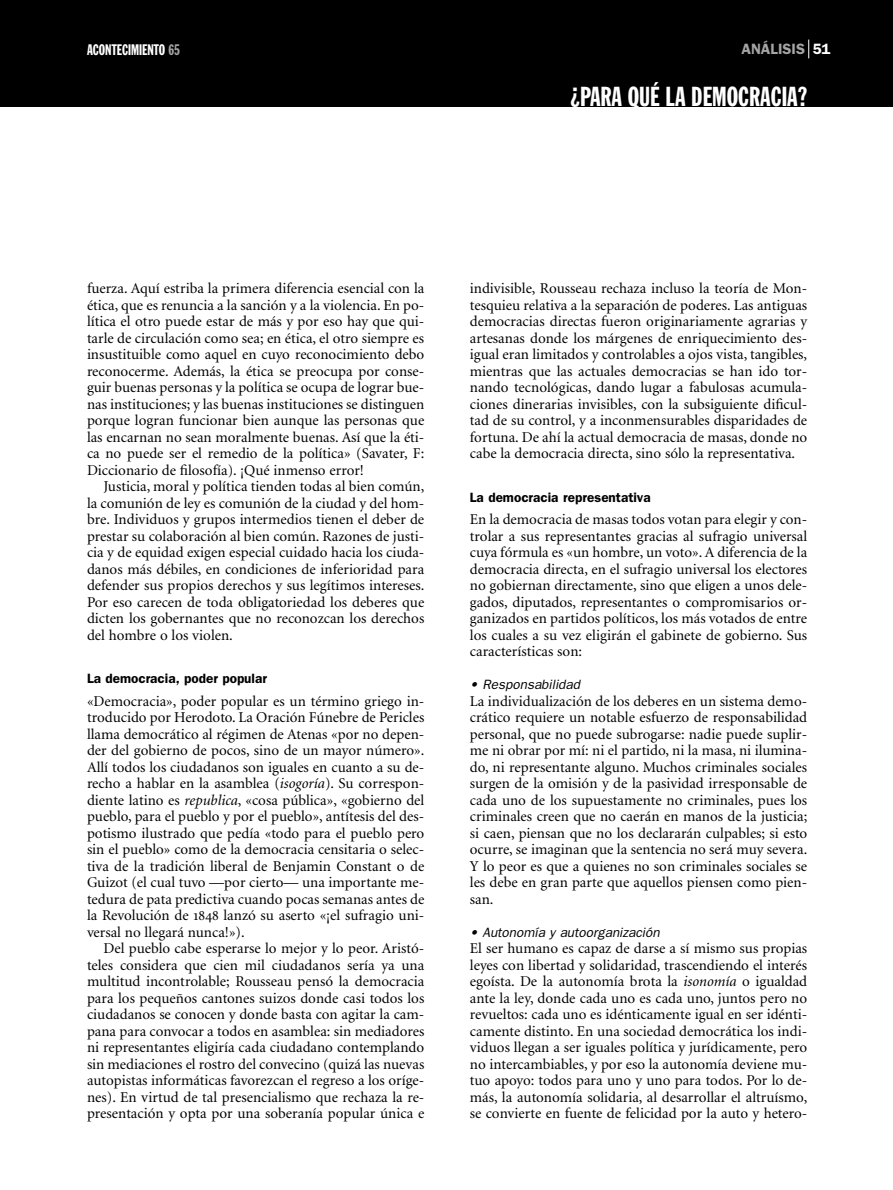
<style>
.page{position:relative;width:893px;height:1190px;background:#fff}
.page>*{position:absolute;margin:0;border:0;box-sizing:border-box;transform-origin:0 0}
.t1{font:27px "Franklin Gothic Extra Cond";color:#fff}
.t2{font:15px/16.5px "Minion";color:#000;text-align:justify}
.t3{font:15px "Franklin Gothic Extra Cond";color:#fff}
.t4{font:600 15px "Franklin Gothic";color:#a7a4a5}
.t5{font:600 13.5px "Franklin Gothic";color:#000}
.t6{font:italic 13.5px "Franklin Gothic";color:#000}
.s1{color:#a7a4a5}
.s2{color:#fff}
.s3{font-style:italic}
</style>
<div class="page">
<div style="left:0;top:0;width:892px;height:106px;background:#000"></div>
<svg style="left:808px;top:40px;width:1px;height:18px"></svg>
<p class="t3" style="left:87px;top:44px;width:94px">ACONTECIMIENTO <span class="s1">65</span></p>
<p class="t4" style="left:741px;top:44px;width:90px">ANÁLISIS <span class="s2">51</span></p>
<h1 class="t1" style="left:570px;top:87px;width:238px">¿PARA QUÉ LA DEMOCRACIA?</h1>
<p class="t2" style="left:87px;top:281px;width:339px">fuerza. Aquí estriba la primera diferencia esencial con la ética, que es renuncia a la sanción y a la violencia. En po&shy;lítica el otro puede estar de más y por eso hay que qui&shy;tarle de circulación como sea; en ética, el otro siempre es insustituible como aquel en cuyo reconocimiento debo reconocerme. Además, la ética se preocupa por conse&shy;guir buenas personas y la política se ocupa de lograr bue&shy;nas instituciones; y las buenas instituciones se distinguen porque logran funcionar bien aunque las personas que las encarnan no sean moralmente buenas. Así que la éti&shy;ca no puede ser el remedio de la política» (Savater, F:<br>Diccionario de filosofía). ¡Qué inmenso error!</p>
<p class="t2" style="left:87px;top:479px;width:339px;text-indent:16px">Justicia, moral y política tienden todas al bien común, la comunión de ley es comunión de la ciudad y del hom&shy;bre. Individuos y grupos intermedios tienen el deber de prestar su colaboración al bien común. Razones de justi&shy;cia y de equidad exigen especial cuidado hacia los ciuda&shy;danos más débiles, en condiciones de inferioridad para defender sus propios derechos y sus legítimos intereses.<br>Por eso carecen de toda obligatoriedad los deberes que dicten los gobernantes que no reconozcan los derechos del hombre o los violen.</p>
<p class="t5" style="left:87px;top:674px;width:181px">La democracia, poder popular</p>
<p class="t2" style="left:87px;top:694px;width:339px">«Democracia», poder popular es un término griego in&shy;troducido por Herodoto. La Oración Fúnebre de Pericles llama democrático al régimen de Atenas «por no depen&shy;der del gobierno de pocos, sino de un mayor número».<br>Allí todos los ciudadanos son iguales en cuanto a su de&shy;recho a hablar en la asamblea (<span class="s3">isogoría</span>). Su correspon&shy;diente latino es <span class="s3">republica</span>, «cosa pública», «gobierno del pueblo, para el pueblo y por el pueblo», antítesis del des&shy;potismo ilustrado que pedía «todo para el pueblo pero sin el pueblo» como de la democracia censitaria o selec&shy;tiva de la tradición liberal de Benjamin Constant o de Guizot (el cual tuvo —por cierto— una importante me&shy;tedura de pata predictiva cuando pocas semanas antes de la Revolución de</p>
<p class="t2" style="left:87px;top:908px;width:339px;text-indent:136px">lanzó su aserto «¡el sufragio uni&shy;versal no llegará nunca!»).</p>
<p class="t2" style="left:87px;top:941px;width:339px;text-indent:16px">Del pueblo cabe esperarse lo mejor y lo peor. Aristó&shy;teles considera que cien mil ciudadanos sería ya una multitud incontrolable; Rousseau pensó la democracia para los pequeños cantones suizos donde casi todos los ciudadanos se conocen y donde basta con agitar la cam&shy;pana para convocar a todos en asamblea: sin mediadores ni representantes eligiría cada ciudadano contemplando sin mediaciones el rostro del convecino (quizá las nuevas autopistas informáticas favorezcan el regreso a los oríge&shy;nes). En virtud de tal presencialismo que rechaza la re&shy;presentación y opta por una soberanía popular única e</p>
<p class="t2" style="left:470px;top:281px;width:339px">indivisible, Rousseau rechaza incluso la teoría de Mon&shy;tesquieu relativa a la separación de poderes. Las antiguas democracias directas fueron originariamente agrarias y artesanas donde los márgenes de enriquecimiento des&shy;igual eran limitados y controlables a ojos vista, tangibles, mientras que las actuales democracias se han ido tor&shy;nando tecnológicas, dando lugar a fabulosas acumula&shy;ciones dinerarias invisibles, con la subsiguiente dificul&shy;tad de su control, y a inconmensurables disparidades de fortuna. De ahí la actual democracia de masas, donde no cabe la democracia directa, sino sólo la representativa.</p>
<p class="t5" style="left:470px;top:492px;width:182px">La democracia representativa</p>
<p class="t2" style="left:470px;top:512px;width:339px">En la democracia de masas todos votan para elegir y con&shy;trolar a sus representantes gracias al sufragio universal cuya fórmula es «un hombre, un voto». A diferencia de la democracia directa, en el sufragio universal los electores no gobiernan directamente, sino que eligen a unos dele&shy;gados, diputados, representantes o compromisarios or&shy;ganizados en partidos políticos, los más votados de entre los cuales a su vez eligirán el gabinete de gobierno. Sus características son:</p>
<p class="t6" style="left:470px;top:680px;width:112px">• Responsabilidad</p>
<p class="t2" style="left:470px;top:694px;width:339px">La individualización de los deberes en un sistema demo&shy;crático requiere un notable esfuerzo de responsabilidad personal, que no puede subrogarse: nadie puede suplir&shy;me ni obrar por mí: ni el partido, ni la masa, ni ilumina&shy;do, ni representante alguno. Muchos criminales sociales surgen de la omisión y de la pasividad irresponsable de cada uno de los supuestamente no criminales, pues los criminales creen que no caerán en manos de la justicia; si caen, piensan que no los declararán culpables; si esto ocurre, se imaginan que la sentencia no será muy severa.<br>Y lo peor es que a quienes no son criminales sociales se les debe en gran parte que aquellos piensen como pien&shy;san.</p>
<p class="t6" style="left:470px;top:927px;width:191px">• Autonomía y autoorganización</p>
<p class="t2" style="left:470px;top:941px;width:339px">El ser humano es capaz de darse a sí mismo sus propias leyes con libertad y solidaridad, trascendiendo el interés egoísta. De la autonomía brota la <span class="s3">isonomía</span> o igualdad ante la ley, donde cada uno es cada uno, juntos pero no revueltos: cada uno es idénticamente igual en ser idénti&shy;camente distinto. En una sociedad democrática los indi&shy;viduos llegan a ser iguales política y jurídicamente, pero no intercambiables, y por eso la autonomía deviene mu&shy;tuo apoyo: todos para uno y uno para todos. Por lo de&shy;más, la autonomía solidaria, al desarrollar el altruísmo, se convierte en fuente de felicidad por la auto y hetero-</p>
</div>
